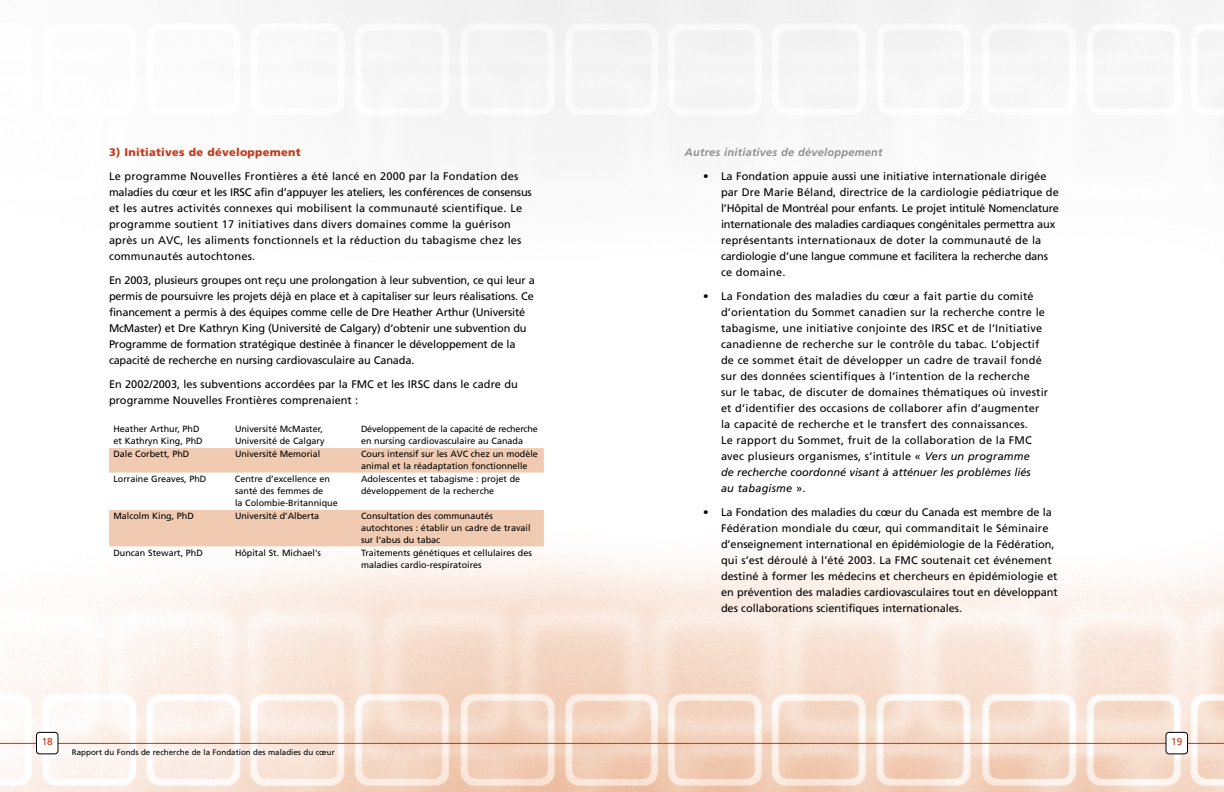
<style>
.page{position:relative;width:1224px;height:792px;background:#fff}
.page>*{position:absolute;margin:0;border:0;box-sizing:border-box;transform-origin:0 0}
.t1{font:11px/16px "Frutiger";letter-spacing:.005em;color:#000}
.t2{font:11px/16px "Frutiger";letter-spacing:-.015em;color:#000}
.t3{font:italic 700 11px "Frutiger";letter-spacing:.02em;color:#8f8f8f}
.t4{font:900 11px "Frutiger";letter-spacing:.025em;color:#c13917}
.t5{font:10px "Frutiger";color:#c13917}
.t6{font:9px/12px "Frutiger";color:#000}
.t7{font:9px "Frutiger";letter-spacing:-.02em;color:#000}
.t8{font:8px "Frutiger";color:#000}
.s1{font-style:italic}
</style>
<div class="page">
<img style="left:612px;top:552px;width:612px;height:240px">
<hr style="left:612px;top:743px;width:612px;height:1px;background:#c13917">
<svg style="left:1166px;top:732px;width:22px;height:22px"></svg>
<svg style="left:0;top:546px;width:612px;height:246px"></svg>
<div style="left:109px;top:448px;width:435px;height:25px;background:#f0cbb2"></div>
<div style="left:109px;top:510px;width:435px;height:36px;background:#f0cbb2"></div>
<hr style="left:0;top:743px;width:612px;height:1px;background:#c13917">
<svg style="left:36px;top:732px;width:22px;height:22px"></svg>
<p class="t4" style="left:109px;top:148px;width:193px">3) Initiatives de développement</p>
<p class="t1" style="left:109px;top:169px;width:424px">Le programme Nouvelles Frontières a été lancé en 2000 par la Fondation des maladies du cœur et les IRSC afin d’appuyer les ateliers, les conférences de consensus et les autres activités connexes qui mobilisent la communauté scientifique. Le programme soutient 17 initiatives dans divers domaines comme la guérison après un AVC, les aliments fonctionnels et la réduction du tabagisme chez les communautés autochtones.</p>
<p class="t2" style="left:109px;top:273px;width:427px">En 2003, plusieurs groupes ont reçu une prolongation à leur subvention, ce qui leur a permis de poursuivre les projets déjà en place et à capitaliser sur leurs réalisations. Ce financement a permis à des équipes comme celle de Dre Heather Arthur (Université McMaster) et Dre Kathryn King (Université de Calgary) d’obtenir une subvention du Programme de formation stratégique destinée à financer le développement de la capacité de recherche en nursing cardiovasculaire au Canada.</p>
<p class="t1" style="left:109px;top:377px;width:410px">En 2002/2003, les subventions accordées par la FMC et les IRSC dans le cadre du programme Nouvelles Frontières comprenaient :</p>
<p class="t6" style="left:113px;top:424px;width:88px">Heather Arthur, PhD</p>
<p class="t6" style="left:235px;top:424px;width:89px">Université McMaster,</p>
<p class="t7" style="left:361px;top:425px;width:178px">Développement de la capacité de recherche</p>
<p class="t6" style="left:113px;top:436px;width:91px">et Kathryn King, PhD</p>
<p class="t6" style="left:235px;top:436px;width:91px">Université de Calgary</p>
<p class="t6" style="left:361px;top:436px;width:164px">en nursing cardiovasculaire au Canada</p>
<p class="t6" style="left:113px;top:448px;width:78px">Dale Corbett, PhD</p>
<p class="t6" style="left:235px;top:448px;width:87px">Université Memorial</p>
<p class="t6" style="left:361px;top:448px;width:178px">Cours intensif sur les AVC chez un modèle animal et la réadaptation fonctionnelle</p>
<p class="t6" style="left:113px;top:473px;width:95px">Lorraine Greaves, PhD</p>
<p class="t6" style="left:235px;top:473px;width:97px">Centre d’excellence en</p>
<p class="t6" style="left:361px;top:473px;width:161px">Adolescentes et tabagisme : projet de</p>
<p class="t6" style="left:235px;top:485px;width:90px">santé des femmes de</p>
<p class="t6" style="left:361px;top:485px;width:135px">développement de la recherche</p>
<p class="t6" style="left:235px;top:497px;width:104px">la Colombie-Britannique</p>
<p class="t6" style="left:113px;top:510px;width:82px">Malcolm King, PhD</p>
<p class="t6" style="left:235px;top:510px;width:86px">Université d’Alberta</p>
<p class="t6" style="left:361px;top:510px;width:171px">Consultation des communautés autochtones : établir un cadre de travail sur l’abus du tabac</p>
<p class="t6" style="left:113px;top:547px;width:91px">Duncan Stewart, PhD</p>
<p class="t6" style="left:235px;top:547px;width:88px">Hôpital St. Michael's</p>
<p class="t6" style="left:361px;top:547px;width:172px">Traitements génétiques et cellulaires des maladies cardio-respiratoires</p>
<p class="t5" style="left:42px;top:738px;width:13px">18</p>
<p class="t8" style="left:72px;top:749px;width:264px">Rapport du Fonds de recherche de la Fondation des maladies du cœur</p>
<p class="t3" style="left:685px;top:148px;width:199px">Autres initiatives de développement</p>
<p class="t2" style="left:721px;top:169px;width:340px;text-indent:-18px">• La Fondation appuie aussi une initiative internationale dirigée par Dre Marie Béland, directrice de la cardiologie pédiatrique de l’Hôpital de Montréal pour enfants. Le projet intitulé Nomenclature internationale des maladies cardiaques congénitales permettra aux représentants internationaux de doter la communauté de la cardiologie d’une langue commune et facilitera la recherche dans ce domaine.</p>
<p class="t1" style="left:721px;top:289px;width:329px;text-indent:-18px">• La Fondation des maladies du cœur a fait partie du comité d’orientation du Sommet canadien sur la recherche contre le tabagisme, une initiative conjointe des IRSC et de l’Initiative canadienne de recherche sur le contrôle du tabac. L’objectif de ce sommet était de développer un cadre de travail fondé sur des données scientifiques à l’intention de la recherche<br>sur le tabac, de discuter de domaines thématiques où investir et d’identifier des occasions de collaborer afin d’augmenter la capacité de recherche et le transfert des connaissances.<br>Le rapport du Sommet, fruit de la collaboration de la FMC avec plusieurs organismes, s’intitule « <span class="s1">Vers un programme<br>de recherche coordonné visant à atténuer les problèmes liés<br>au tabagisme</span> ».</p>
<p class="t1" style="left:721px;top:505px;width:338px;text-indent:-18px">• La Fondation des maladies du cœur du Canada est membre de la Fédération mondiale du cœur, qui commanditait le Séminaire d’enseignement international en épidémiologie de la Fédération, qui s’est déroulé à l’été 2003. La FMC soutenait cet événement destiné à former les médecins et chercheurs en épidémiologie et en prévention des maladies cardiovasculaires tout en développant des collaborations scientifiques internationales.</p>
<p class="t5" style="left:1171px;top:738px;width:13px">19</p>
</div>
